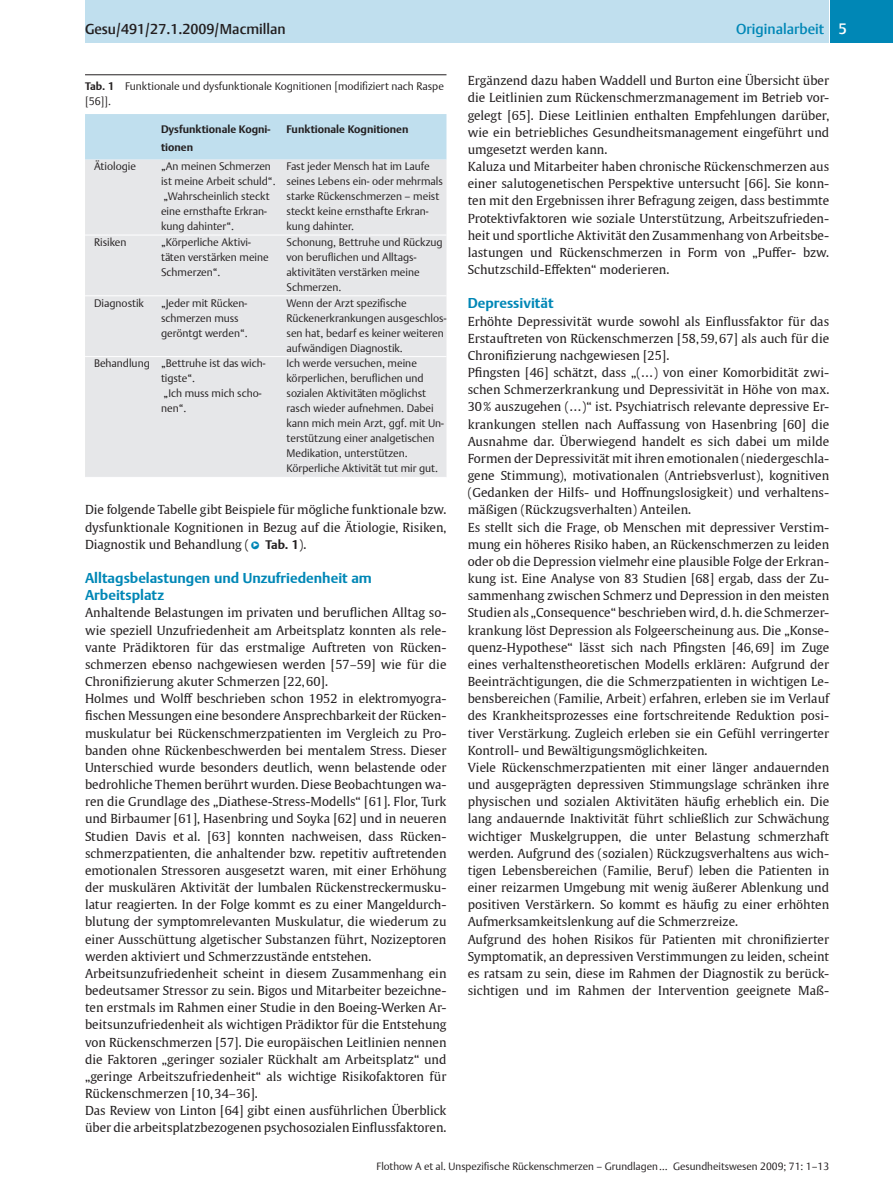
<style>
.page{position:relative;width:893px;height:1191px;background:#fff}
.page>*{position:absolute;margin:0;border:0;box-sizing:border-box;transform-origin:0 0}
.t1{font:700 14.25px/17.1px "Thieme Argo 2008";color:#0087b6}
.t2{font:500 14.25px "Thieme Argo 2008";color:#231f20}
.t3{font:500 14.25px "Thieme Argo 2008";color:#0087b6}
.t4{font:12.3px/17.1px "Thieme Gulliver 2008";color:#231f20}
.t5{font:300 10.8px/15px "Thieme Argo 2008";color:#231f20}
.t6{font:700 10.8px/18px "Thieme Argo 2008";color:#231f20}
.t7{font:300 10.5px "Thieme Argo 2008";color:#231f20}
.s1{font-weight:700}
.s2{font-family:"Thieme Argo 2008";font-weight:300;font-size:13.8px;color:#0087b6}
.s3{font-family:"Thieme Argo 2008";font-weight:300;font-size:7.8px;color:#fff}
.s4{font-family:"Thieme Argo 2008";font-weight:700}
.s5{font-size:15px;color:#fff}
</style>
<div class="page">
<div style="left:77px;top:0;width:751px;height:43px;background:#c0dfee"></div>
<div style="left:830px;top:0;width:63px;height:43px;background:#0087b6"></div>
<div style="left:76px;top:0;width:9px;height:43px;background:#fff"></div>
<div style="left:85px;top:114px;width:361px;height:46px;background:#c0dfee"></div>
<div style="left:85px;top:160px;width:361px;height:317px;background:#e6e7e9"></div>
<hr style="left:85px;top:235px;width:361px;height:1px;background:#fff">
<hr style="left:85px;top:295px;width:361px;height:1px;background:#fff">
<hr style="left:85px;top:356px;width:361px;height:1px;background:#fff">
<hr style="left:85px;top:74px;width:361px;height:1px;background:#231f20">
<p class="t2" style="left:85px;top:20px;width:202px">Gesu/491/27.1.2009/Macmillan</p>
<p class="t5" style="left:85px;top:78px;width:360px"><span class="s1">Tab. 1</span> Funktionale und dysfunktionale Kognitionen [modifiziert nach Raspe [56] ].</p>
<p class="t6" style="left:161px;top:119px;width:111px">Dysfunktionale Kogni&shy;tionen</p>
<p class="t6" style="left:287px;top:119px;width:123px">Funktionale Kognitionen</p>
<p class="t5" style="left:94px;top:158px;width:44px">Ä tiologie</p>
<p class="t5" style="left:161px;top:158px;width:116px">„ An meinen Schmerzen ist meine Arbeit schuld “ . „ Wahrscheinlich steckt eine ernsthafte Erkran&shy;kung dahinter “ .</p>
<p class="t5" style="left:287px;top:158px;width:158px">Fast jeder Mensch hat im Laufe seines Lebens ein- oder mehrmals starke R ü ckenschmerzen – meist steckt keine ernsthafte Erkran&shy;kung dahinter.</p>
<p class="t5" style="left:94px;top:234px;width:34px">Risiken</p>
<p class="t5" style="left:161px;top:234px;width:109px">„ K ö rperliche Aktivi-<br>t ä ten verst ä rken meine<br>Schmerzen “ .</p>
<p class="t5" style="left:287px;top:234px;width:158px">Schonung, Bettruhe und R ü ckzug von beruflichen und Alltags&shy;aktivit ä ten verst ä rken meine<br>Schmerzen.</p>
<p class="t5" style="left:94px;top:295px;width:51px">Diagnostik</p>
<p class="t5" style="left:161px;top:295px;width:88px">„ Jeder mit R ü cken&shy;schmerzen muss ger ö ntgt werden “ .</p>
<p class="t5" style="left:287px;top:295px;width:161px">Wenn der Arzt spezifische<br>R ü ckenerkrankungen ausgeschlos&shy;sen hat, bedarf es keiner weiteren aufw ä ndigen Diagnostik.</p>
<p class="t5" style="left:161px;top:356px;width:106px;text-indent:-67px">Behandlung „ Bettruhe ist das wich&shy;tigste “ .<br>„ Ich muss mich scho&shy;nen “ .</p>
<p class="t5" style="left:287px;top:356px;width:159px">Ich werde versuchen, meine<br>k ö rperlichen, beruflichen und sozialen Aktivit ä ten m ö glichst rasch wieder aufnehmen. Dabei kann mich mein Arzt, ggf. mit Un&shy;terst ü tzung einer analgetischen<br>Medikation, unterst ü tzen.<br>K ö rperliche Aktivit ä t tut mir gut.</p>
<p class="t4" style="left:85px;top:502px;width:363px;text-align:justify">Die folgende Tabelle gibt Beispiele f ü r m ö gliche funktionale bzw. dysfunktionale Kognitionen in Bezug auf die Ä tiologie, Risiken, Diagnostik und Behandlung ( <span class="s2">●</span><span class="s3">▶</span> <span class="s4">Tab. 1</span> ).</p>
<p class="t1" style="left:85px;top:569px;width:288px">Alltagsbelastungen und Unzufriedenheit am<br>Arbeitsplatz</p>
<p class="t4" style="left:85px;top:605px;width:363px">Anhaltende Belastungen im privaten und beruflichen Alltag so&shy;wie speziell Unzufriedenheit am Arbeitsplatz konnten als rele&shy;vante Pr ä diktoren f ü r das erstmalige Auftreten von R ü cken&shy;schmerzen ebenso nachgewiesen werden [57 – 59] wie f ü r die Chronifizierung akuter Schmerzen [22, 60] .<br>Holmes und Wolff beschrieben schon 1952 in elektromyogra&shy;fischen Messungen eine besondere Ansprechbarkeit der R ü cken&shy;muskulatur bei R ü ckenschmerzpatienten im Vergleich zu Pro&shy;banden ohne R ü ckenbeschwerden bei mentalem Stress. Dieser Unterschied wurde besonders deutlich, wenn belastende oder bedrohliche Themen ber ü hrt wurden. Diese Beobachtungen wa&shy;ren die Grundlage des „ Diathese-Stress-Modells “ [61] . Flor, Turk und Birbaumer [61] , Hasenbring und Soyka [62] und in neueren Studien Davis et al. [63] konnten nachweisen, dass R ü cken&shy;schmerzpatienten, die anhaltender bzw. repetitiv auftretenden emotionalen Stressoren ausgesetzt waren, mit einer Erh ö hung der muskul ä ren Aktivit ä t der lumbalen R ü ckenstreckermusku&shy;latur reagierten. In der Folge kommt es zu einer Mangeldurch&shy;blutung der symptomrelevanten Muskulatur, die wiederum zu einer Aussch ü ttung algetischer Substanzen f ü hrt, Nozizeptoren werden aktiviert und Schmerzzust ä nde entstehen.<br>Arbeitsunzufriedenheit scheint in diesem Zusammenhang ein bedeutsamer Stressor zu sein. Bigos und Mitarbeiter bezeichne&shy;ten erstmals im Rahmen einer Studie in den Boeing-Werken Ar&shy;beitsunzufriedenheit als wichtigen Pr ä diktor f ü r die Entstehung von R ü ckenschmerzen [57] . Die europ ä ischen Leitlinien nennen die Faktoren „ geringer sozialer R ü ckhalt am Arbeitsplatz “ und „ geringe Arbeitszufriedenheit “ als wichtige Risikofaktoren f ü r R ü ckenschmerzen [10, 34 – 36] .<br>Das Review von Linton [64] gibt einen ausf ü hrlichen Ü berblick ü ber die arbeitsplatzbezogenen psychosozialen Einflussfaktoren.</p>
<p class="t3" style="left:736px;top:20px;width:112px">Originalarbeit <span class="s5">5</span></p>
<p class="t4" style="left:468px;top:73px;width:363px">Erg ä nzend dazu haben Waddell und Burton eine Ü bersicht ü ber die Leitlinien zum R ü ckenschmerzmanagement im Betrieb vor&shy;gelegt [65] . Diese Leitlinien enthalten Empfehlungen dar ü ber, wie ein betriebliches Gesundheitsmanagement eingef ü hrt und umgesetzt werden kann.<br>Kaluza und Mitarbeiter haben chronische R ü ckenschmerzen aus einer salutogenetischen Perspektive untersucht [66] . Sie konn&shy;ten mit den Ergebnissen ihrer Befragung zeigen, dass bestimmte Protektivfaktoren wie soziale Unterst ü tzung, Arbeitszufrieden&shy;heit und sportliche Aktivit ä t den Zusammenhang von Arbeitsbe&shy;lastungen und R ü ckenschmerzen in Form von „ Puffer- bzw.<br>Schutzschild-Effekten “ moderieren.</p>
<p class="t1" style="left:468px;top:294px;width:87px">Depressivit ä t</p>
<p class="t4" style="left:468px;top:313px;width:363px">Erh ö hte Depressivit ä t wurde sowohl als Einflussfaktor f ü r das Erstauftreten von R ü ckenschmerzen [58, 59, 67] als auch f ü r die Chronifizierung nachgewiesen [25] .<br>Pfingsten [46] sch ä tzt, dass „ ( … ) von einer Komorbidit ä t zwi&shy;schen Schmerzerkrankung und Depressivit ä t in H ö he von max.<br>30 % auszugehen ( … ) “ ist. Psychiatrisch relevante depressive Er&shy;krankungen stellen nach Auffassung von Hasenbring [60] die Ausnahme dar. Ü berwiegend handelt es sich dabei um milde Formen der Depressivit ä t mit ihren emotionalen (niedergeschla&shy;gene Stimmung), motivationalen (Antriebsverlust), kognitiven (Gedanken der Hilfs- und Hoffnungslosigkeit) und verhaltens&shy;m ä ß igen (R ü ckzugsverhalten) Anteilen.<br>Es stellt sich die Frage, ob Menschen mit depressiver Verstim&shy;mung ein h ö heres Risiko haben, an R ü ckenschmerzen zu leiden oder ob die Depression vielmehr eine plausible Folge der Erkran&shy;kung ist. Eine Analyse von 83 Studien [68] ergab, dass der Zu&shy;sammenhang zwischen Schmerz und Depression in den meisten Studien als „ Consequence “ beschrieben wird, d. h. die Schmerzer&shy;krankung l ö st Depression als Folgeerscheinung aus. Die „ Konse&shy;quenz-Hypothese “ l ä sst sich nach Pfingsten [46, 69] im Zuge eines verhaltenstheoretischen Modells erkl ä ren: Aufgrund der Beeintr ä chtigungen, die die Schmerzpatienten in wichtigen Le&shy;bensbereichen (Familie, Arbeit) erfahren, erleben sie im Verlauf des Krankheitsprozesses eine fortschreitende Reduktion posi&shy;tiver Verst ä rkung. Zugleich erleben sie ein Gef ü hl verringerter Kontroll- und Bew ä ltigungsm ö glichkeiten.<br>Viele R ü ckenschmerzpatienten mit einer l ä nger andauernden und ausgepr ä gten depressiven Stimmungslage schr ä nken ihre physischen und sozialen Aktivit ä ten h ä ufig erheblich ein. Die lang andauernde Inaktivit ä t f ü hrt schlie ß lich zur Schw ä chung wichtiger Muskelgruppen, die unter Belastung schmerzhaft werden. Aufgrund des (sozialen) R ü ckzugsverhaltens aus wich&shy;tigen Lebensbereichen (Familie, Beruf) leben die Patienten in einer reizarmen Umgebung mit wenig ä u ß erer Ablenkung und positiven Verst ä rkern. So kommt es h ä ufig zu einer erh ö hten Aufmerksamkeitslenkung auf die Schmerzreize.<br>Aufgrund des hohen Risikos f ü r Patienten mit chronifizierter Symptomatik, an depressiven Verstimmungen zu leiden, scheint es ratsam zu sein, diese im Rahmen der Diagnostik zu ber ü ck&shy;sichtigen und im Rahmen der Intervention geeignete Ma ß -</p>
<p class="t7" style="left:376px;top:1159px;width:454px">Flothow A et al. Unspezifische R ü ckenschmerzen – Grundlagen … Gesundheitswesen 2009; 71: 1 – 13</p>
</div>
